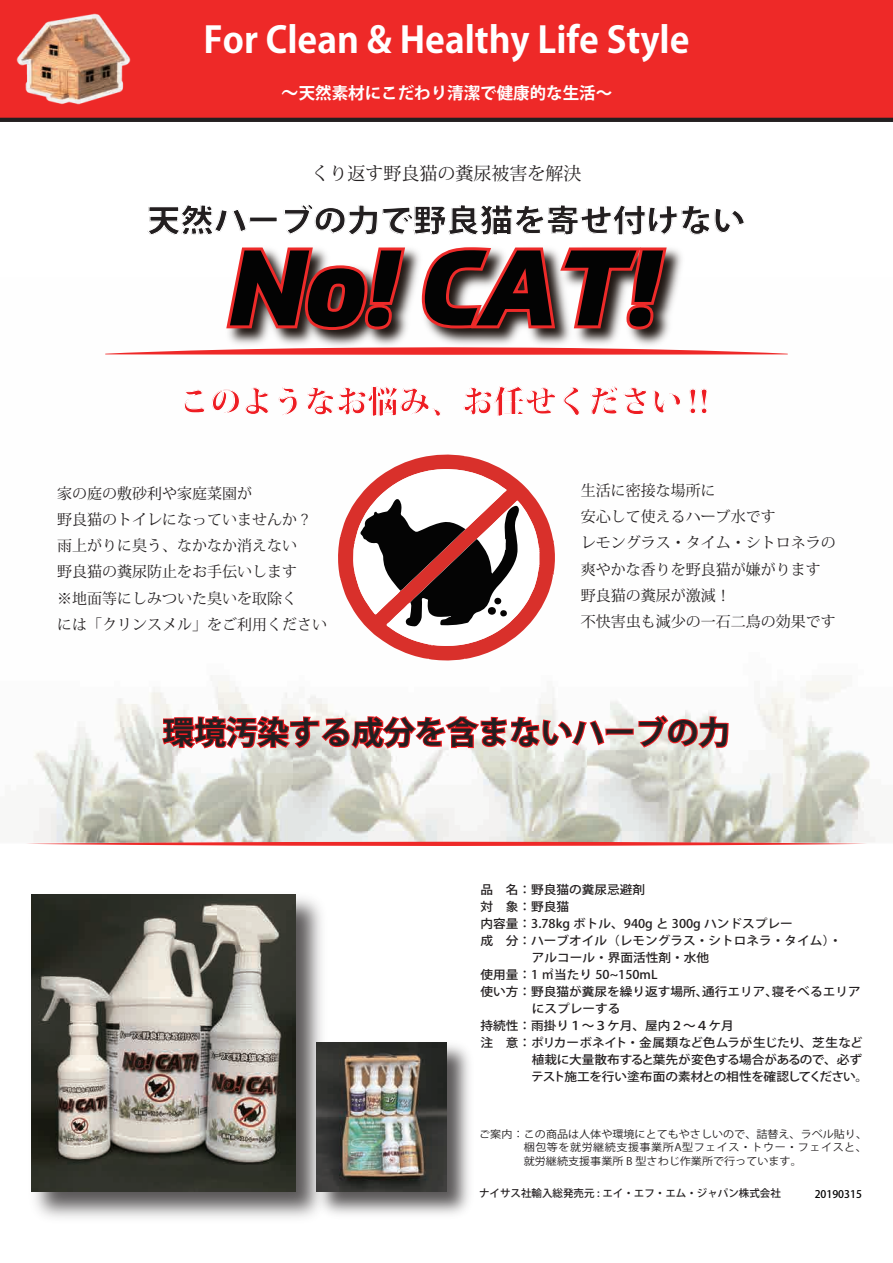
<style>
.page{position:relative;width:893px;height:1263px;background:#fff}
.page>*{position:absolute;margin:0;border:0;box-sizing:border-box;transform-origin:0 0}
.t1{font:italic 800 105.15px "Prometo";color:#030303}
.t2{font:700 36px "Koz Go Pr 6 N";color:#fff}
.t3{font:700 31.5px "Koz Go Pr 6 N";color:#231f20}
.t4{font:800 31.5px "Koz Go Pr 6 N";color:#231f20;scale:1.06 1}
.t5{font:800 31.5px "Koz Min Pr 6 N";color:#ee1d23}
.t6{font:18px "Koz Min Pr 6 N";color:#231f20}
.t7{font:700 16.5px "Koz Go Pr 6 N";color:#fff}
.t8{font:15px/26.2px "Koz Min Pr 6 N";color:#231f20}
.t9{font:500 12px "Koz Go Pro";color:#231f20;scale:1.06 1}
.t10{font:500 12px "Koz Go Pro";letter-spacing:-.02em;color:#231f20;scale:1.06 1}
.t11{font:500 12px "Koz Go Pro";letter-spacing:-.03em;color:#231f20;scale:1.06 1}
.t12{font:10.5px/13.6px "Koz Go Pro";color:#231f20;text-align:justify;scale:1.06 1}
.t13{font:500 10.5px "Koz Go Pr 6 N";color:#231f20}
.t14{font:500 10.5px "Koz Go Pr 6 N";color:#030303}
.s1{font-family:"HGP Soei Presence EB";font-weight:400;font-size:18px}
</style>
<div class="page">
<img style="left:33px;top:681px;width:843px;height:161px">
<div style="left:0;top:0;width:893px;height:120px;background:#ee2928"></div>
<svg style="left:161px;top:454px;width:569px;height:296px"></svg>
<img style="left:228px;top:248px;width:454px;height:98px">
<svg style="left:226px;top:247px;width:183px;height:87px;background:#a25e5c"></svg>
<svg style="left:419px;top:247px;width:251px;height:86px;background:#a56563"></svg>
<img style="left:16px;top:13px;width:115px;height:92px">
<hr style="left:0;top:118px;width:893px;height:4px;background:#231f20">
<svg style="left:105px;top:347px;width:683px;height:8px"></svg>
<img style="left:31px;top:894px;width:291px;height:324px">
<img style="left:31px;top:894px;width:264px;height:297px">
<img style="left:310px;top:1035px;width:159px;height:183px">
<img style="left:316px;top:1042px;width:131px;height:149px">
<svg style="left:27px;top:842px;width:839px;height:4px;background:#ee6261"></svg>
<h2 class="t2" style="left:203px;top:19px;width:487px">For Clean &amp; Healthy Life Style</h2>
<h3 class="t7" style="left:281px;top:84px;width:333px"><span class="s1">～</span>天然素材にこだわり清潔で健康的な生活～</h3>
<h3 class="t6" style="left:311px;top:163px;width:271px">くり返す野良猫の糞尿被害を解決</h3>
<h3 class="t4" style="left:147px;top:202px;width:566px">天然ハーブの力で野良猫を寄せ付けない</h3>
<h1 class="t1" style="left:230px;top:222px;width:430px">No! CAT!</h1>
<h3 class="t5" style="left:179px;top:384px;width:537px">このようなお悩み、お任せください‼</h3>
<p class="t8" style="left:57px;top:480px;width:271px">家の庭の敷砂利や家庭菜園が<br>野良猫のトイレになっていませんか ?<br>雨上がりに臭う、なかなか消えない<br>野良猫の糞尿防止をお手伝いします<br>※地面等にしみついた臭いを取除く<br>には「クリンスメル」をご利用ください</p>
<p class="t8" style="left:581px;top:478px;width:257px">生活に密接な場所に<br>安心して使えるハーブ水です<br>レモングラス・タイム・シトロネラの爽やかな香りを野良猫が嫌がります野良猫の糞尿が激減！<br>不快害虫も減少の一石二鳥の効果です</p>
<h3 class="t3" style="left:163px;top:715px;width:568px">環境汚染する成分を含まないハーブの力</h3>
<p class="t9" style="left:481px;top:882px;width:157px">品　名：野良猫の糞尿忌避剤</p>
<p class="t9" style="left:481px;top:899px;width:85px">対　象：野良猫</p>
<p class="t9" style="left:481px;top:916px;width:296px">内容量：3.78kg ボトル、940g と 300g ハンドスプレー</p>
<p class="t9" style="left:481px;top:933px;width:342px">成　分：ハーブオイル（レモングラス・シトロネラ・タイム）・</p>
<p class="t9" style="left:532px;top:950px;width:169px">アルコール・界面活性剤・水他</p>
<p class="t9" style="left:481px;top:967px;width:168px">使用量：1 ㎡当たり 50~150mL</p>
<p class="t9" style="left:481px;top:984px;width:360px">使い方：野良猫が糞尿を繰り返す場所、通行エリア、寝そべるエリア</p>
<p class="t9" style="left:532px;top:1001px;width:85px">にスプレーする</p>
<p class="t9" style="left:481px;top:1018px;width:240px">持続性：雨掛り１～３ケ月、屋内２～４ケ月</p>
<p class="t10" style="left:481px;top:1035px;width:362px">注　意：ポリカーボネイト・金属類など色ムラが生じたり、芝生など</p>
<p class="t9" style="left:532px;top:1052px;width:313px">植栽に大量散布すると葉先が変色する場合があるので、必ず</p>
<p class="t11" style="left:531px;top:1069px;width:319px">テスト施工を行い塗布面の素材との相性を確認してください。</p>
<p class="t12" style="left:524px;top:1127px;width:325px;text-indent:-45px">ご案内：この商品は人体や環境にとてもやさしいので、詰替え、ラベル貼り、梱包等を就労継続支援事業所A型フェイス・トウー・フェイスと、就労継続支援事業所 B 型さわじ作業所で行っています。</p>
<p class="t13" style="left:479px;top:1187px;width:303px">ナイサス社輸入総発売元 : エイ・エフ・エム・ジャパン株式会社</p>
<p class="t14" style="left:815px;top:1188px;width:49px">20190315</p>
</div>
